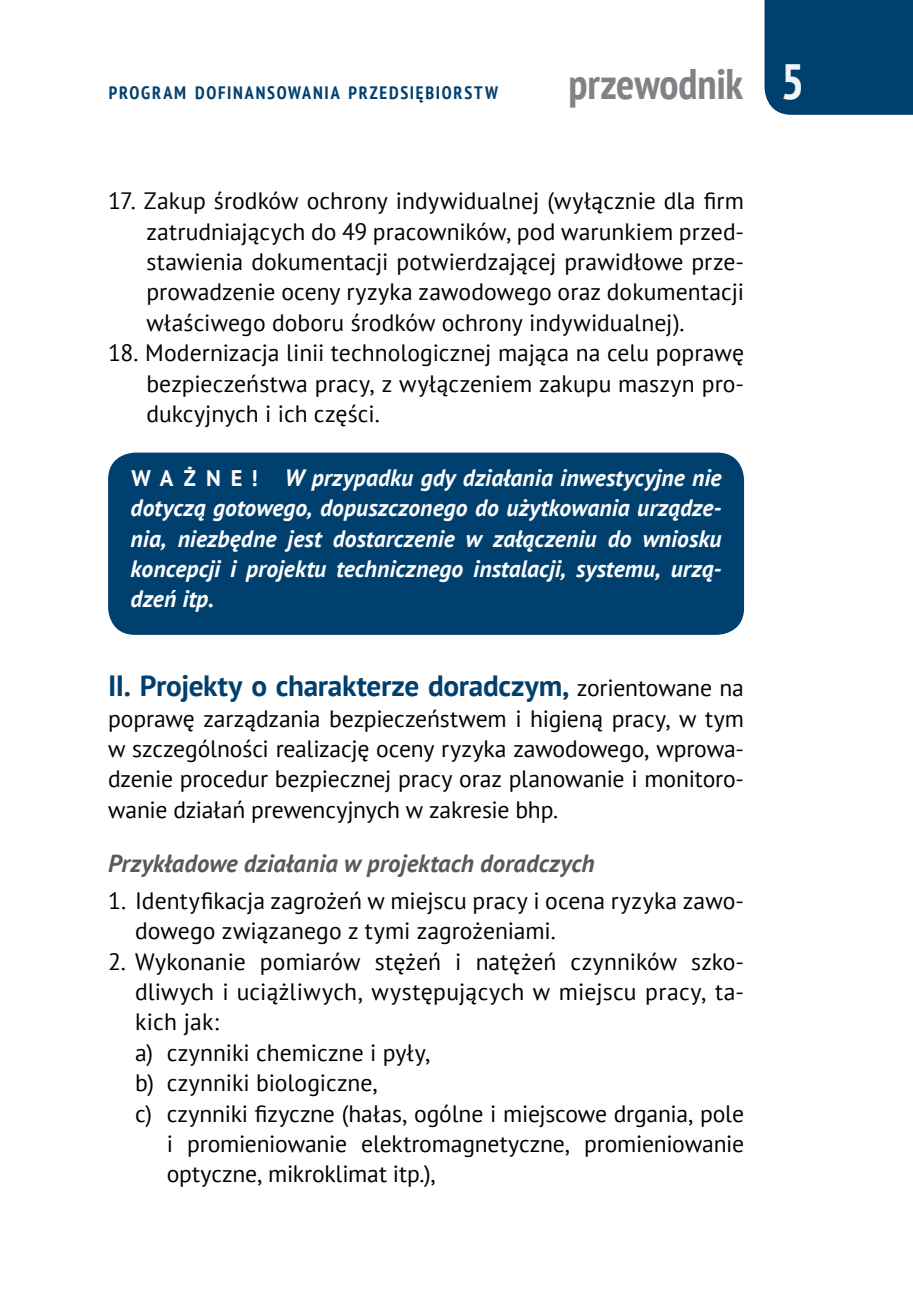
<style>
.page{position:relative;width:913px;height:1295px;background:#fff}
.page>*{position:absolute;margin:0;border:0;box-sizing:border-box;transform-origin:0 0}
.t1{font:700 condensed 42.75px "PT Sans";letter-spacing:-.005em;color:#808285}
.t2{font:700 29.25px "PT Sans";letter-spacing:-.01em;color:#00406e}
.t3{font:italic 700 24.75px "PT Sans";color:#58595b}
.t4{font:23.62px/30.4px "PT Sans";color:#000;text-align:justify}
.t5{font:italic 700 23.62px/30.4px "PT Sans";letter-spacing:.005em;color:#fff;text-align:justify}
.t6{font:700 condensed 18px "PT Sans";letter-spacing:.095em;color:#00406e}
.s1{font-size:49.5px;color:#fff}
.s2{font-style:normal;font-size:22.5px}
.s3{font-weight:400;font-size:23.62px;color:#000}
</style>
<div class="page">
<div style="left:764px;top:0;width:148px;height:115px;background:#00406e"></div>
<div style="left:108px;top:452px;width:635px;height:183px;background:#00406e;border-radius:27px"></div>
<p class="t6" style="left:109px;top:81px;width:390px">PROGRAM DOFINANSOWANIA PRZEDSIĘBIORSTW</p>
<h1 class="t1" style="left:568px;top:56px;width:237px">przewodnik <span class="s1">5</span></h1>
<p class="t4" style="left:146px;top:185px;width:599px;text-indent:-38px">17. Zakup środków ochrony indywidualnej (wyłącznie dla firm zatrudniających do 49 pracowników, pod warunkiem przed&shy;stawienia dokumentacji potwierdzającej prawidłowe prze&shy;prowadzenie oceny ryzyka zawodowego oraz dokumentacji właściwego doboru środków ochrony indywidualnej).</p>
<p class="t4" style="left:146px;top:337px;width:599px;text-indent:-38px">18. Modernizacja linii technologicznej mająca na celu poprawę bezpieczeństwa pracy, z wyłączeniem zakupu maszyn pro&shy;dukcyjnych i ich części.</p>
<p class="t5" style="left:130px;top:462px;width:592px"><span class="s2">W A Ż N E !</span> W przypadku gdy działania inwestycyjne nie dotyczą gotowego, dopuszczonego do użytkowania urządze&shy;nia, niezbędne jest dostarczenie w załączeniu do wniosku koncepcji i projektu technicznego instalacji, systemu, urzą&shy;dzeń itp.</p>
<p class="t2" style="left:108px;top:666px;width:637px">II. Projekty o charakterze doradczym, <span class="s3">zorientowane na</span></p>
<p class="t4" style="left:108px;top:702px;width:637px">poprawę zarządzania bezpieczeństwem i higieną pracy, w tym w szczególności realizację oceny ryzyka zawodowego, wprowa&shy;dzenie procedur bezpiecznej pracy oraz planowanie i monitoro&shy;wanie działań prewencyjnych w zakresie bhp.</p>
<p class="t3" style="left:108px;top:847px;width:488px">Przykładowe działania w projektach doradczych</p>
<p class="t4" style="left:135px;top:885px;width:610px;text-indent:-27px">1. Identyfikacja zagrożeń w miejscu pracy i ocena ryzyka zawo&shy;dowego związanego z tymi zagrożeniami.</p>
<p class="t4" style="left:108px;top:945px;width:637px">2. Wykonanie pomiarów stężeń i natężeń czynników szko-</p>
<p class="t4" style="left:135px;top:976px;width:610px">dliwych i uciążliwych, występujących w miejscu pracy, ta-</p>
<p class="t4" style="left:135px;top:1006px;width:85px">kich jak:</p>
<p class="t4" style="left:135px;top:1037px;width:297px">a) czynniki chemiczne i pyły,</p>
<p class="t4" style="left:135px;top:1067px;width:244px">b) czynniki biologiczne,</p>
<p class="t4" style="left:135px;top:1097px;width:610px">c) czynniki fizyczne (hałas, ogólne i miejscowe drgania, pole</p>
<p class="t4" style="left:167px;top:1128px;width:578px">i promieniowanie elektromagnetyczne, promieniowanie</p>
<p class="t4" style="left:167px;top:1158px;width:270px">optyczne, mikroklimat itp.),</p>
</div>
